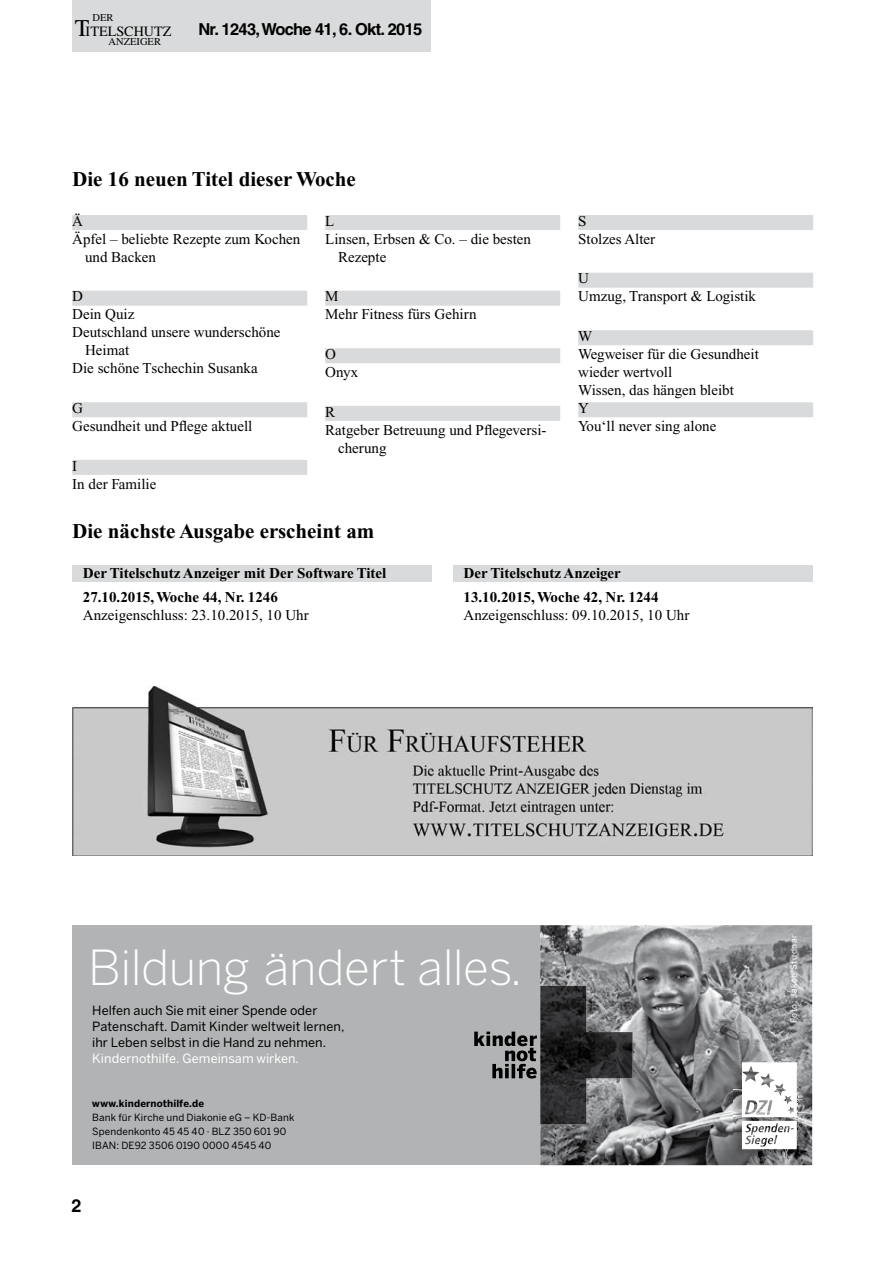
<style>
.page{position:relative;width:893px;height:1263px;background:#fff}
.page>*{position:absolute;margin:0;border:0;box-sizing:border-box;transform-origin:0 0}
.t1{font:300 48px "Benton Sans";letter-spacing:-.01em;color:#fff}
.t2{font:700 21px "Times New Roman";color:#000}
.t3{font:700 18px "Helvetica";color:#000}
.t4{font:700 16.5px "Helvetica";letter-spacing:-.04em;color:#000}
.t5{font:15px/18px "Times New Roman";color:#000}
.t6{font:700 15px "Times New Roman";color:#000}
.t7{font:14.25px "Times";color:#000}
.t8{font:12.75px/16.2px "Benton Sans";letter-spacing:.005em;color:#000}
.t9{font:12.75px "Benton Sans";letter-spacing:.005em;color:#fff}
.t10{font:10.5px "Times";color:#000}
.t11{font:9.9px/14.1px "Benton Sans";letter-spacing:.015em;color:#000}
.t12{font:700 9.9px "Benton Sans";letter-spacing:.01em;color:#000}
.t13{font:8.4px "Benton Sans";letter-spacing:.07em;color:#fff}
.s1{font-size:24px}
</style>
<div class="page">
<div style="left:72px;top:0;width:359px;height:51px;background:#d9dadb"></div>
<div style="left:453px;top:565px;width:359px;height:16px;background:#d9dadb"></div>
<div style="left:72px;top:565px;width:360px;height:16px;background:#d9dadb"></div>
<div style="left:72px;top:215px;width:235px;height:15px;background:#d9dadb"></div>
<div style="left:72px;top:291px;width:235px;height:15px;background:#d9dadb"></div>
<div style="left:72px;top:402px;width:235px;height:15px;background:#d9dadb"></div>
<div style="left:72px;top:460px;width:235px;height:15px;background:#d9dadb"></div>
<div style="left:325px;top:215px;width:235px;height:15px;background:#d9dadb"></div>
<div style="left:325px;top:291px;width:235px;height:15px;background:#d9dadb"></div>
<div style="left:325px;top:348px;width:235px;height:15px;background:#d9dadb"></div>
<div style="left:325px;top:406px;width:235px;height:15px;background:#d9dadb"></div>
<div style="left:578px;top:215px;width:235px;height:15px;background:#d9dadb"></div>
<div style="left:578px;top:273px;width:235px;height:15px;background:#d9dadb"></div>
<div style="left:578px;top:330px;width:235px;height:15px;background:#d9dadb"></div>
<div style="left:578px;top:402px;width:235px;height:15px;background:#d9dadb"></div>
<img style="left:72px;top:686px;width:740px;height:169px">
<img style="left:540px;top:925px;width:272px;height:240px">
<div style="left:72px;top:925px;width:468px;height:240px;background:#b1b3b4"></div>
<img style="left:540px;top:986px;width:93px;height:138px">
<svg style="left:474px;top:1031px;width:63px;height:47px"></svg>
<img style="left:734px;top:1062px;width:63px;height:96px">
<svg style="left:742px;top:1062px;width:55px;height:87px"></svg>
<p class="t10" style="left:93px;top:12px;width:22px">DER</p>
<p class="t7" style="left:75px;top:23px;width:98px"><span class="s1">T</span>ITELSCHUTZ</p>
<p class="t10" style="left:109px;top:35px;width:54px">ANZEIGER</p>
<p class="t4" style="left:198px;top:20px;width:226px">Nr. 1243, Woche 41, 6. Okt. 2015</p>
<h2 class="t2" style="left:72px;top:168px;width:285px">Die 16 neuen Titel dieser Woche</h2>
<p class="t5" style="left:72px;top:212px;width:12px">Ä</p>
<p class="t5" style="left:72px;top:230px;width:230px">Äpfel – beliebte Rezepte zum Kochen</p>
<p class="t5" style="left:85px;top:248px;width:73px">und Backen</p>
<p class="t5" style="left:72px;top:287px;width:12px">D</p>
<p class="t5" style="left:72px;top:305px;width:64px">Dein Quiz</p>
<p class="t5" style="left:72px;top:323px;width:210px">Deutschland unsere wunderschöne</p>
<p class="t5" style="left:85px;top:341px;width:46px">Heimat</p>
<p class="t5" style="left:72px;top:359px;width:187px">Die schöne Tschechin Susanka</p>
<p class="t5" style="left:72px;top:399px;width:182px">G<br>Gesundheit und Pflege aktuell</p>
<p class="t5" style="left:72px;top:457px;width:86px">I<br>In der Familie</p>
<p class="t5" style="left:325px;top:212px;width:11px">L</p>
<p class="t5" style="left:325px;top:230px;width:207px">Linsen, Erbsen &amp; Co. – die besten</p>
<p class="t5" style="left:338px;top:248px;width:50px">Rezepte</p>
<p class="t5" style="left:325px;top:287px;width:153px">M<br>Mehr Fitness fürs Gehirn</p>
<p class="t5" style="left:325px;top:345px;width:34px">O<br>Onyx</p>
<p class="t5" style="left:325px;top:403px;width:12px">R</p>
<p class="t5" style="left:325px;top:421px;width:223px">Ratgeber Betreuung und Pflegeversi-</p>
<p class="t5" style="left:338px;top:439px;width:50px">cherung</p>
<p class="t5" style="left:578px;top:212px;width:79px">S<br>Stolzes Alter</p>
<p class="t5" style="left:578px;top:269px;width:179px">U<br>Umzug, Transport &amp; Logistik</p>
<p class="t5" style="left:578px;top:327px;width:182px">W<br>Wegweiser für die Gesundheit wieder wertvoll<br>Wissen, das hängen bleibt<br>Y<br>You‘ll never sing alone</p>
<h2 class="t2" style="left:72px;top:519px;width:304px">Die nächste Ausgabe erscheint am</h2>
<p class="t6" style="left:83px;top:565px;width:305px">Der Titelschutz Anzeiger mit Der Software Titel</p>
<p class="t6" style="left:464px;top:565px;width:159px">Der Titelschutz Anzeiger</p>
<p class="t6" style="left:83px;top:589px;width:197px">27.10.2015, Woche 44, Nr. 1246</p>
<p class="t6" style="left:464px;top:589px;width:197px">13.10.2015, Woche 42, Nr. 1244</p>
<p class="t5" style="left:83px;top:606px;width:227px">Anzeigenschluss: 23.10.2015, 10 Uhr</p>
<p class="t5" style="left:464px;top:606px;width:227px">Anzeigenschluss: 09.10.2015, 10 Uhr</p>
<h1 class="t1" style="left:88px;top:939px;width:436px">Bildung ändert alles.</h1>
<p class="t8" style="left:92px;top:1002px;width:254px">Helfen auch Sie mit einer Spende oder<br>Patenschaft. Damit Kinder weltweit lernen, ihr Leben selbst in die Hand zu nehmen.</p>
<p class="t9" style="left:92px;top:1051px;width:208px">Kindernothilfe. Gemeinsam wirken.</p>
<p class="t12" style="left:92px;top:1097px;width:113px">www.kindernothilfe.de</p>
<p class="t11" style="left:92px;top:1110px;width:204px">Bank für Kirche und Diakonie eG – KD-Bank<br>Spendenkonto 45 45 40 · BLZ 350 601 90<br>IBAN: DE92 3506 0190 0000 4545 40</p>
<p class="t3" style="left:71px;top:1194px;width:12px">2</p>
<p class="t13" style="left:789px;top:1023px;width:90px;rotate:-90deg">Foto: Jakob Studnar</p>
</div>
